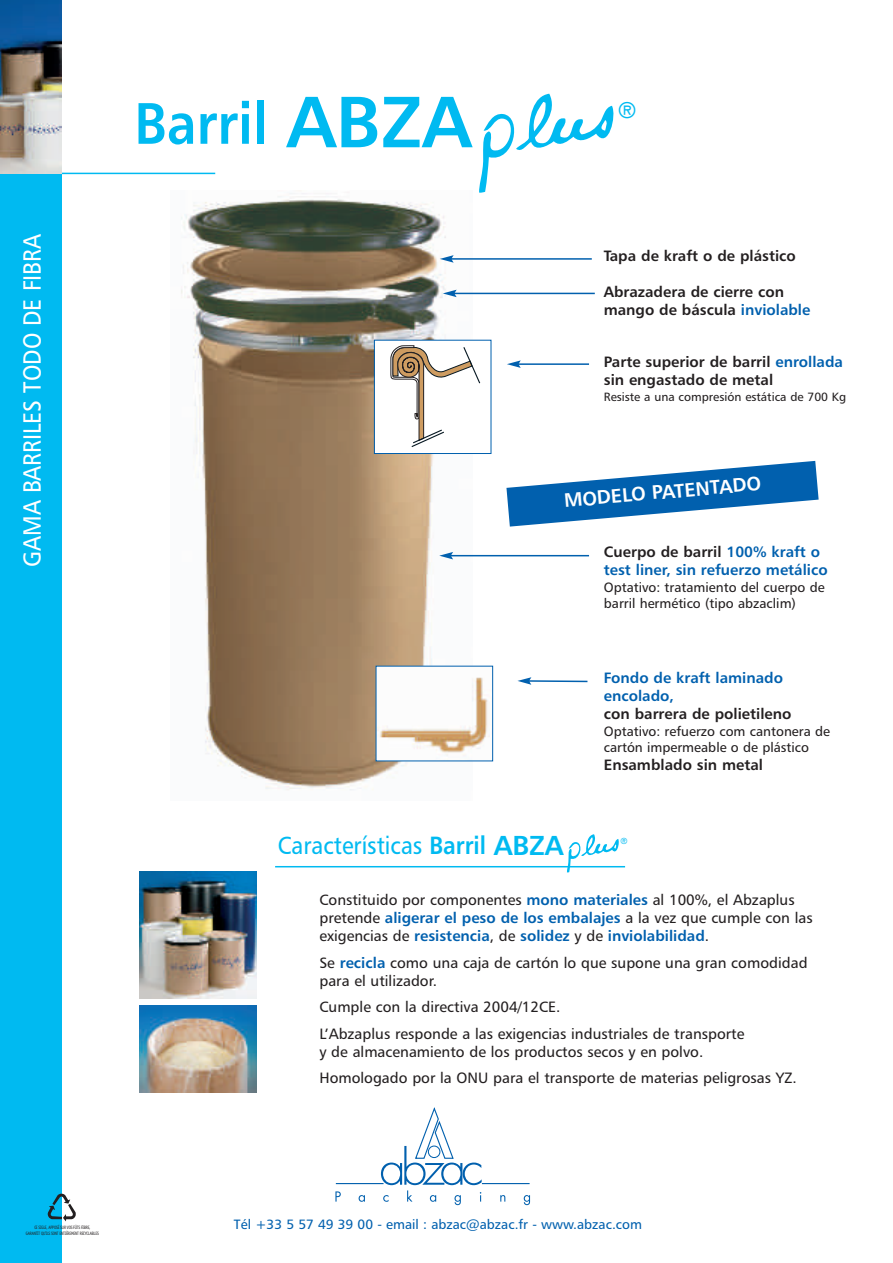
<style>
.page{position:relative;width:893px;height:1263px;background:#fff}
.page>*{position:absolute;margin:0;border:0;box-sizing:border-box;transform-origin:0 0}
.t1{font:72.6px "Humanist 777 BT Bold B";color:#00baf1}
.t2{font:58.5px "Humanist 777 BT Bold B";color:#00baf1;scale:.9 1}
.t3{font:24.9px "Humanist 777 BT Roman B";color:#00baf1;scale:.9 1}
.t4{font:24.9px "Humanist 777 BT Roman B";color:#fff;scale:.9 1}
.t5{font:21px "Futura";color:#00baf1}
.t6{font:19.5px "Humanist 777 BT Bold B";color:#fff}
.t7{font:15px/18px "Humanist 777 BT Roman B";color:#231f20}
.t8{font:15px/18px "Humanist 777 BT Bold B";color:#231f20}
.t9{font:15px/18px "Humanist 777 BT Bold B";color:#0160ae}
.t10{font:13.5px/16.2px "Humanist 777 BT Roman B";color:#231f20}
.t11{font:13.5px "Humanist 777 BT Roman B";color:#0160ae}
.t12{font:12px "Humanist 777 BT Roman B";color:#231f20}
.t13{font:8.1px "Futura";color:#00baf1}
.t14{font:4.8px "Officina Sans";letter-spacing:-.05em;color:#231f20;scale:.83 1}
.s1{color:#0160ae}
.s2{color:#231f20}
.s3{font-family:"Humanist 777 BT Bold B"}
.s4{font-family:"Humanist 777 BT Bold B";font-size:27.45px}
.s5{font-family:"Humanist 777 BT Bold B";color:#0160ae}
.s6{font-family:"Humanist 777 BT Roman B";color:#231f20}
</style>
<div class="page">
<img style="left:181px;top:193px;width:292px;height:597px">
<hr style="left:450px;top:555px;width:139px;height:1px;background:#0160ae">
<svg style="left:439px;top:552px;width:14px;height:7px"></svg>
<hr style="left:518px;top:363px;width:71px;height:2px;background:#0160ae">
<svg style="left:507px;top:360px;width:14px;height:8px"></svg>
<hr style="left:451px;top:258px;width:141px;height:2px;background:#0160ae">
<svg style="left:440px;top:255px;width:14px;height:8px"></svg>
<hr style="left:454px;top:293px;width:141px;height:1px;background:#0160ae">
<svg style="left:443px;top:290px;width:14px;height:7px"></svg>
<svg style="left:517px;top:677px;width:71px;height:8px"></svg>
<hr style="left:0;top:173px;width:215px;height:1px;background:#00baf1">
<div style="left:0;top:0;width:62px;height:1263px;background:#00baf1"></div>
<svg style="left:506px;top:461px;width:313px;height:66px"></svg>
<img style="left:378px;top:668px;width:112px;height:91px">
<div style="left:375px;top:341px;width:116px;height:112px;background:#fff"></div>
<svg style="left:390px;top:346px;width:90px;height:101px"></svg>
<div style="left:374px;top:340px;width:117px;height:114px;border:1px solid #0160ae"></div>
<hr style="left:275px;top:866px;width:350px;height:1px;background:#00baf1">
<img style="left:0;top:0;width:61px;height:173px">
<img style="left:139px;top:1006px;width:118px;height:87px">
<hr style="left:336px;top:1183px;width:48px;height:1px;background:#0160ae">
<hr style="left:482px;top:1183px;width:48px;height:1px;background:#0160ae">
<svg style="left:335px;top:1191px;width:6px;height:10px"></svg>
<svg style="left:359px;top:1195px;width:6px;height:7px"></svg>
<svg style="left:381px;top:1107px;width:101px;height:98px"></svg>
<svg style="left:500px;top:1195px;width:5px;height:6px"></svg>
<svg style="left:524px;top:1195px;width:6px;height:10px"></svg>
<svg style="left:479px;top:94px;width:135px;height:99px"></svg>
<svg style="left:567px;top:834px;width:53px;height:38px"></svg>
<img style="left:140px;top:871px;width:117px;height:127px">
<svg style="left:47px;top:1194px;width:29px;height:27px"></svg>
<h3 class="t4" style="left:22px;top:567px;width:371px;rotate:-90deg">GAMA BARRILES TODO DE FIBRA</h3>
<h2 class="t2" style="left:134px;top:100px;width:149px">Barril</h2>
<h1 class="t1" style="left:286px;top:93px;width:187px">ABZA</h1>
<h3 class="t5" style="left:619px;top:97px;width:18px">®</h3>
<p class="t8" style="left:604px;top:248px;width:194px">Tapa de kraft o de plástico</p>
<p class="t8" style="left:604px;top:284px;width:208px">Abrazadera de cierre con mango de báscula <span class="s1">inviolable</span></p>
<p class="t8" style="left:604px;top:354px;width:241px">Parte superior de barril <span class="s1">enrollada </span>sin engastado de metal</p>
<p class="t12" style="left:604px;top:392px;width:244px">Resiste a una compresión estática de 700 Kg</p>
<h3 class="t6" style="left:563px;top:493px;width:199px;rotate:-5deg">MODELO PATENTADO</h3>
<p class="t9" style="left:604px;top:544px;width:225px"><span class="s2">Cuerpo de barril</span> 100% kraft o test liner, sin refuerzo metálico</p>
<p class="t10" style="left:604px;top:580px;width:222px">Optativo: tratamiento del cuerpo de barril hermético (tipo abzaclim)</p>
<h3 class="t3" style="left:278px;top:835px;width:319px">Características <span class="s3">Barril</span> <span class="s4">ABZA</span></h3>
<p class="t9" style="left:604px;top:670px;width:181px">Fondo de kraft laminado encolado,</p>
<p class="t8" style="left:604px;top:706px;width:189px">con barrera de polietileno</p>
<p class="t10" style="left:604px;top:724px;width:228px">Optativo: refuerzo com cantonera de cartón impermeable o de plástico</p>
<p class="t8" style="left:604px;top:756px;width:161px">Ensamblado sin metal</p>
<p class="t13" style="left:621px;top:836px;width:8px">®</p>
<p class="t7" style="left:319px;top:892px;width:495px">Constituido por componentes <span class="s5">mono materiales</span> al 100%, el Abzaplus pretende <span class="s5">aligerar el peso de los embalajes</span> a la vez que cumple con las</p>
<p class="t9" style="left:319px;top:928px;width:391px"><span class="s6">exigencias de</span> resistencia<span class="s6">, de</span> solidez <span class="s6">y de</span> inviolabilidad<span class="s6">.</span></p>
<p class="t7" style="left:319px;top:955px;width:490px">Se <span class="s5">recicla</span> como una caja de cartón lo que supone una gran comodidad para el utilizador.</p>
<p class="t7" style="left:319px;top:995px;width:427px;line-height:26.5px">Cumple con la directiva 2004/12CE.<br>L’Abzaplus responde a las exigencias industriales de transporte</p>
<p class="t7" style="left:319px;top:1039px;width:479px;line-height:26.5px">y de almacenamiento de los productos secos y en polvo.<br>Homologado por la ONU para el transporte de materias peligrosas YZ.</p>
<p class="t14" style="left:34px;top:1226px;width:69px">CE SIGLE, APPOSÉ SUR VOS FÛTS FIBRE,</p>
<p class="t11" style="left:234px;top:1219px;width:410px">Tél +33 5 57 49 39 00 - email : abzac@abzac.fr - www.abzac.com</p>
<p class="t14" style="left:26px;top:1232px;width:89px">GARANTIT QU’ILS SONT ENTIÈREMENT RECYCLABLES</p>
</div>
